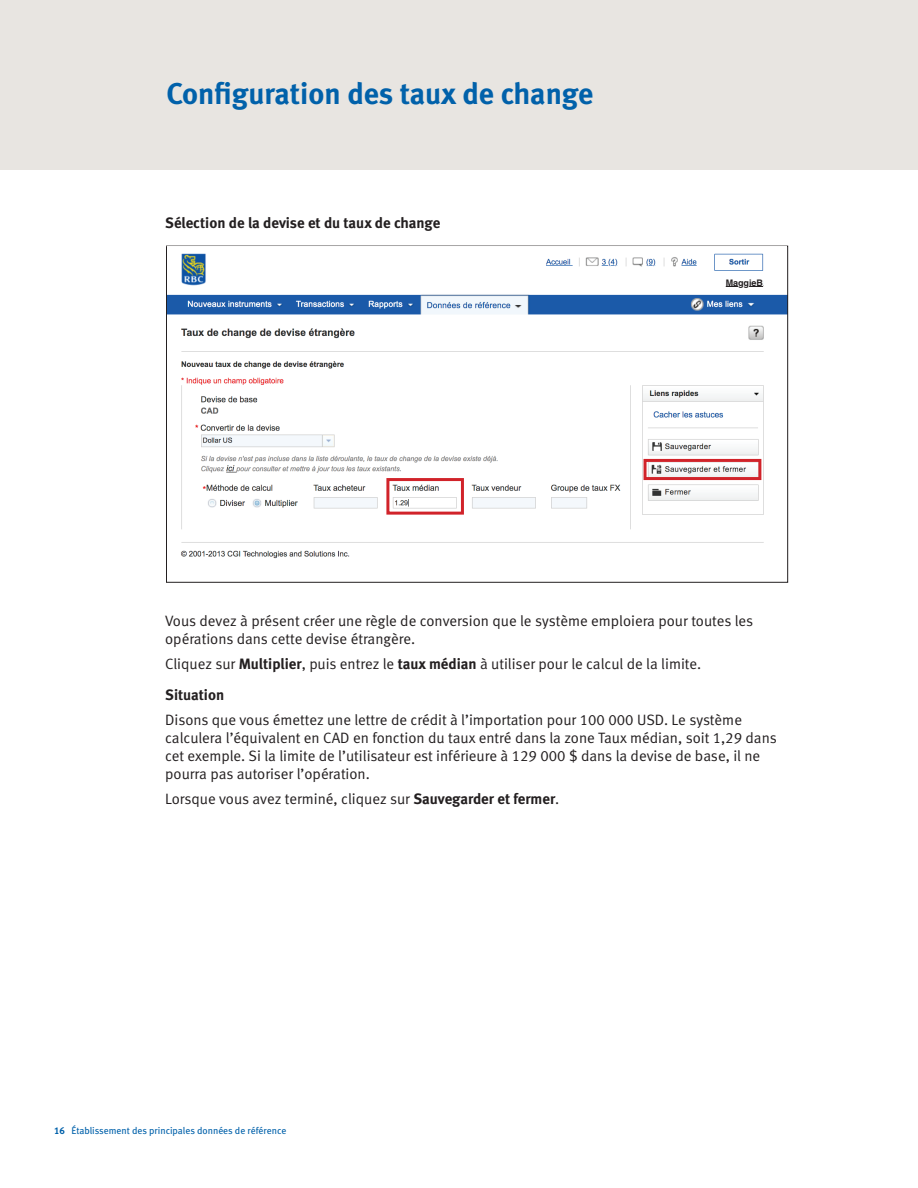
<style>
.page{position:relative;width:918px;height:1188px;background:#fff}
.page>*{position:absolute;margin:0;border:0;box-sizing:border-box;transform-origin:0 0}
.t1{font:30px "Meta Bold LF";color:#0161aa}
.t2{font:15px/18px "Meta Normal LF";color:#231f20}
.t3{font:15px "Meta Bold LF";color:#231f20}
.t4{font:9.75px "Meta Book LF";color:#0161aa}
.t5{font:700 9px "Helvetica";color:#231f20}
.s1{font-family:"Meta Bold LF"}
</style>
<div class="page">
<img style="left:168px;top:253px;width:618px;height:306px">
<div style="left:0;top:0;width:918px;height:170px;background:#e8e5e1"></div>
<div style="left:386px;top:478px;width:78px;height:37px;border:3px solid #d1232a"></div>
<div style="left:644px;top:459px;width:117px;height:21px;border:3px solid #d1232a"></div>
<div style="left:680px;top:279px;width:83px;height:15px;background:#fff"></div>
<svg style="left:726px;top:286px;width:12px;height:1px"></svg>
<svg style="left:749px;top:286px;width:14px;height:1px"></svg>
<h1 class="t1" style="left:166px;top:76px;width:428px">Configuration des taux de change</h1>
<p class="t3" style="left:165px;top:214px;width:277px">Sélection de la devise et du taux de change</p>
<p class="t5" style="left:726px;top:277px;width:39px">MaggieB</p>
<p class="t2" style="left:165px;top:612px;width:589px">Vous devez à présent créer une règle de conversion que le système emploiera pour toutes les opérations dans cette devise étrangère.</p>
<p class="t2" style="left:165px;top:654px;width:538px">Cliquez sur <span class="s1">Multiplier</span>, puis entrez le <span class="s1">taux médian</span> à utiliser pour le calcul de la limite.</p>
<p class="t3" style="left:165px;top:686px;width:60px">Situation</p>
<p class="t2" style="left:165px;top:711px;width:613px">Disons que vous émettez une lettre de crédit à l’importation pour 100 000 USD. Le système calculera l’équivalent en CAD en fonction du taux entré dans la zone Taux médian, soit 1,29 dans cet exemple. Si la limite de l’utilisateur est inférieure à 129 000 $ dans la devise de base, il ne pourra pas autoriser l’opération.</p>
<p class="t2" style="left:165px;top:789px;width:396px">Lorsque vous avez terminé, cliquez sur <span class="s1">Sauvegarder et fermer</span>.</p>
<p class="t4" style="left:54px;top:1125px;width:234px"><span class="s1">16</span> Établissement des principales données de référence</p>
</div>
